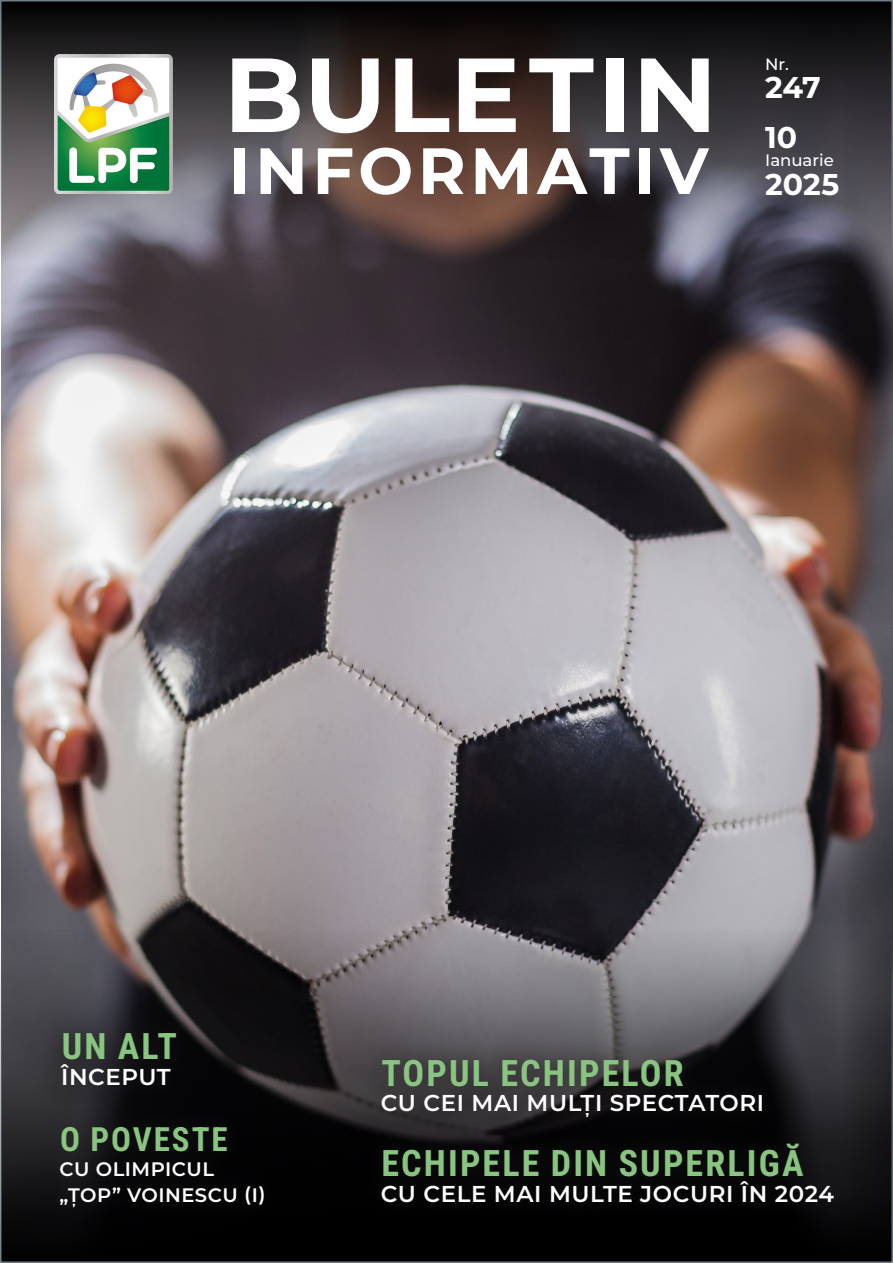
<style>
.page{position:relative;width:893px;height:1263px;background:#fff}
.page>*{position:absolute;margin:0;border:0;box-sizing:border-box;transform-origin:0 0}
.t1{font:700 105px "Montserrat";color:#fff}
.t2{font:700 65.25px "Montserrat";letter-spacing:.07em;color:#fff}
.t3{font:700 36px "Roboto Condensed";letter-spacing:.06em;color:#89c480}
.t4{font:700 33px "Roboto Condensed";letter-spacing:.06em;color:#89c480}
.t5{font:700 30px "Montserrat";letter-spacing:-.005em;color:#fff}
.t6{font:600 22.95px "Montserrat";letter-spacing:.025em;color:#fff}
.t7{font:600 19.5px "Montserrat";letter-spacing:.025em;color:#fff}
.t8{font:500 16.5px "Montserrat";color:#fff}
</style>
<div class="page">
<img style="left:2px;top:261px;width:891px;height:667px">
<svg style="left:0;top:0;width:893px;height:261px;background:#423b3d"></svg>
<svg style="left:0;top:928px;width:893px;height:335px;background:#3b393d"></svg>
<div style="left:41px;top:1107px;width:242px;height:117px;background:#231f20;opacity:.75"></div>
<img style="left:54px;top:54px;width:119px;height:140px">
<div style="left:362px;top:1040px;width:420px;height:94px;background:#231f20;opacity:.75"></div>
<div style="left:362px;top:1124px;width:490px;height:97px;background:#231f20;opacity:.75"></div>
<div style="left:43px;top:1013px;width:152px;height:91px;background:#231f20;opacity:.75"></div>
<p class="t1" style="left:224px;top:19px;width:495px">BULETIN</p>
<p class="t2" style="left:229px;top:124px;width:481px">INFORMATIV</p>
<p class="t8" style="left:765px;top:53px;width:25px">Nr.</p>
<p class="t5" style="left:765px;top:66px;width:57px">247</p>
<p class="t5" style="left:765px;top:115px;width:34px">10</p>
<p class="t8" style="left:765px;top:149px;width:70px">Ianuarie</p>
<p class="t5" style="left:765px;top:162px;width:76px">2025</p>
<p class="t3" style="left:62px;top:1021px;width:117px">UN ALT</p>
<p class="t6" style="left:61px;top:1060px;width:111px">ÎNCEPUT</p>
<p class="t4" style="left:60px;top:1116px;width:169px">O POVESTE</p>
<p class="t7" style="left:59px;top:1155px;width:156px">CU OLIMPICUL</p>
<p class="t7" style="left:59px;top:1181px;width:208px">„ȚOP” VOINESCU (I)</p>
<p class="t3" style="left:381px;top:1048px;width:304px">TOPUL ECHIPELOR</p>
<p class="t6" style="left:381px;top:1087px;width:385px">CU CEI MAI MULȚI SPECTATORI</p>
<p class="t3" style="left:381px;top:1138px;width:424px">ECHIPELE DIN SUPERLIGĂ</p>
<p class="t6" style="left:381px;top:1177px;width:455px">CU CELE MAI MULTE JOCURI ÎN 2024</p>
</div>
